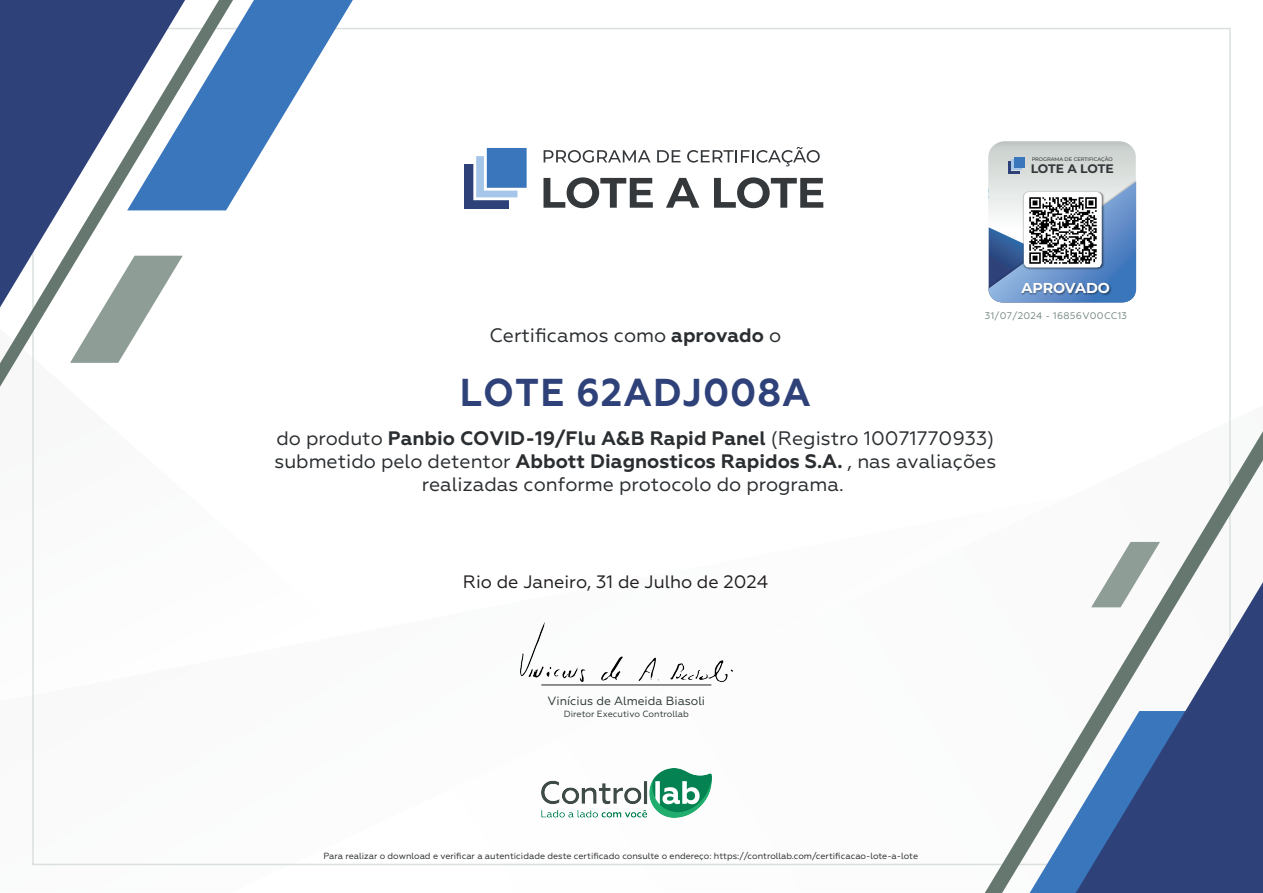
<style>
.page{position:relative;width:1263px;height:893px;background:#fff}
.page>*{position:absolute;margin:0;border:0;box-sizing:border-box;transform-origin:0 0}
.t1{font:700 38.85px "Geometria";letter-spacing:.03em;color:#2e4179;scale:.96 1}
.t2{font:19.5px/23.1px "Geometria";color:#2a2e31;text-align:center}
.t3{font:18px "Geometria";color:#231f20}
.t4{font:700 16.5px "Geometria";color:#42504a}
.t5{font:700 14.4px "Montserrat";letter-spacing:-.005em;color:#fff}
.t6{font:700 12.45px "Montserrat";letter-spacing:-.015em;color:#303437}
.t7{font:12px "Geometria";color:#303c39}
.t8{font:9.6px "Geometria";letter-spacing:.03em;color:#75887e}
.t9{font:9px "Geometria";color:#303c39}
.t10{font:8.85px "Geometria";color:#2a2e31}
.t11{font:500 5.1px "Montserrat";color:#303437}
.s1{font-weight:700}
</style>
<div class="page">
<svg style="left:985px;top:431px;width:278px;height:462px"></svg>
<svg style="left:1091px;top:542px;width:69px;height:40px"></svg>
<svg style="left:1076px;top:582px;width:187px;height:311px"></svg>
<svg style="left:0;top:0;width:227px;height:387px"></svg>
<svg style="left:70px;top:256px;width:113px;height:107px"></svg>
<svg style="left:127px;top:0;width:226px;height:210px"></svg>
<svg style="left:544px;top:150px;width:107px;height:13px"></svg>
<svg style="left:657px;top:150px;width:23px;height:12px"></svg>
<svg style="left:687px;top:147px;width:133px;height:19px"></svg>
<svg style="left:543px;top:177px;width:110px;height:31px"></svg>
<svg style="left:666px;top:178px;width:33px;height:30px"></svg>
<svg style="left:714px;top:177px;width:109px;height:31px"></svg>
<div style="left:464px;top:164px;width:45px;height:44px;background:#2e4179"></div>
<svg style="left:473px;top:148px;width:54px;height:52px"></svg>
<svg style="left:988px;top:141px;width:148px;height:162px"></svg>
<div style="left:1014px;top:157px;width:11px;height:10px;background:#3976bc"></div>
<img style="left:520px;top:622px;width:213px;height:59px">
<img style="left:541px;top:768px;width:170px;height:49px">
<hr style="left:541px;top:685px;width:170px;height:1px;background:#231f20">
<img style="left:1027px;top:194px;width:72px;height:73px">
<p class="t11" style="left:1031px;top:155px;width:83px">PROGRAMA DE CERTIFICAÇÃO</p>
<p class="t6" style="left:1030px;top:159px;width:85px">LOTE A LOTE</p>
<p class="t4" style="left:1025px;top:163px;width:45px">LOTE</p>
<p class="t5" style="left:1021px;top:278px;width:90px">APROVADO</p>
<p class="t8" style="left:985px;top:310px;width:144px">31/07/2024 - 16856V00CC13</p>
<p class="t2" style="left:489px;top:324px;width:293px">Certificamos como <span class="s1">aprovado</span> o</p>
<h1 class="t1" style="left:460px;top:369px;width:367px">LOTE 62ADJ008A</h1>
<p class="t2" style="left:274px;top:427px;width:723px">do produto <span class="s1">Panbio COVID-19/Flu A&amp;B Rapid Panel</span> (Registro 10071770933) submetido pelo detentor <span class="s1">Abbott Diagnosticos Rapidos S.A.</span> , nas avaliações realizadas conforme protocolo do programa.</p>
<p class="t3" style="left:463px;top:571px;width:307px">Rio de Janeiro, 31 de Julho de 2024</p>
<p class="t7" style="left:547px;top:694px;width:159px">Vinícius de Almeida Biasoli</p>
<p class="t9" style="left:564px;top:709px;width:127px">Diretor Executivo Controllab</p>
<p class="t10" style="left:323px;top:850px;width:596px">Para realizar o download e verificar a autenticidade deste certificado consulte o endereço: https://controllab.com/certificacao-lote-a-lote</p>
</div>
